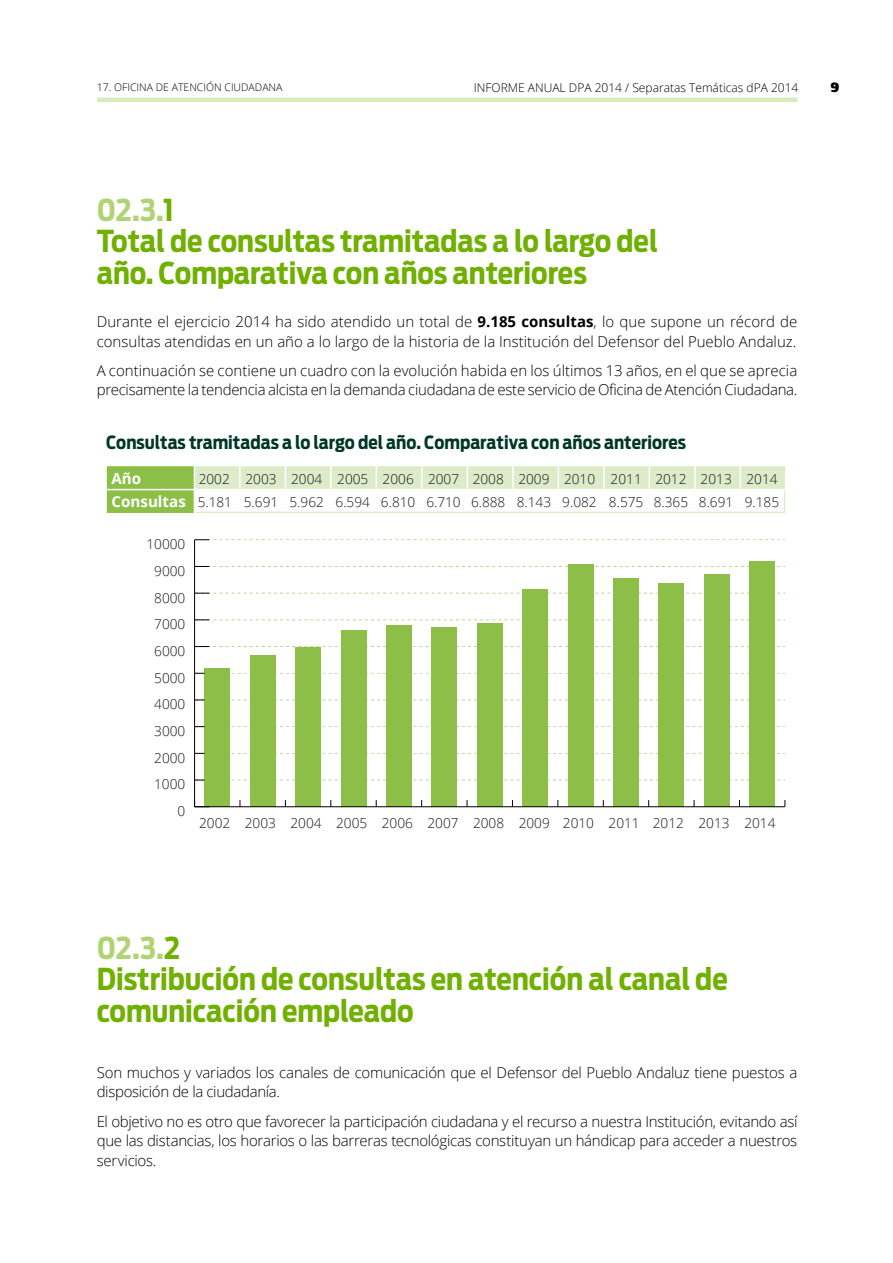
<style>
.page{position:relative;width:893px;height:1263px;background:#fff}
.page>*{position:absolute;margin:0;border:0;box-sizing:border-box;transform-origin:0 0}
.t1{font:700 30px/31.5px "Antenna Cond";color:#70b000}
.t2{font:700 18.15px "Antenna Cond";color:#003627}
.t3{font:700 15.15px/23px "Open Sans";color:#fff}
.t4{font:300 15px/19.5px "Open Sans";letter-spacing:-.005em;color:#000}
.t5{font:300 13.65px/22.8px "Open Sans";color:#1a171b}
.t6{font:300 12px "Open Sans";color:#000}
.t7{font:12px "Alfa Slab One";color:#000}
.t8{font:300 10.5px "Open Sans";color:#000}
.s1{color:#b0d373}
.s2{font-weight:700}
</style>
<div class="page">
<hr style="left:97px;top:98px;width:700px;height:4px;background:#daeabd">
<div style="left:149px;top:465px;width:637px;height:25px;background:#ddebc8"></div>
<div style="left:106px;top:465px;width:88px;height:49px;background:#8dbe48"></div>
<hr style="left:106px;top:465px;width:749px;height:1px;background:#fff">
<hr style="left:106px;top:489px;width:680px;height:1px;background:#fff">
<hr style="left:106px;top:513px;width:680px;height:1px;background:#fff">
<hr style="left:105px;top:465px;width:2px;height:49px;background:#fff">
<hr style="left:740px;top:465px;width:1px;height:49px;background:#fff">
<hr style="left:694px;top:465px;width:2px;height:49px;background:#fff">
<hr style="left:649px;top:465px;width:1px;height:49px;background:#fff">
<hr style="left:603px;top:465px;width:2px;height:49px;background:#fff">
<hr style="left:558px;top:465px;width:1px;height:49px;background:#fff">
<hr style="left:512px;top:465px;width:2px;height:49px;background:#fff">
<hr style="left:467px;top:465px;width:1px;height:49px;background:#fff">
<hr style="left:421px;top:465px;width:2px;height:49px;background:#fff">
<hr style="left:376px;top:465px;width:1px;height:49px;background:#fff">
<hr style="left:330px;top:465px;width:2px;height:49px;background:#fff">
<hr style="left:285px;top:465px;width:1px;height:49px;background:#fff">
<hr style="left:239px;top:465px;width:2px;height:49px;background:#fff">
<hr style="left:194px;top:465px;width:1px;height:49px;background:#fff">
<hr style="left:785px;top:465px;width:2px;height:49px;background:#fff">
<div style="left:250px;top:655px;width:25px;height:152px;background:#8dbe48"></div>
<div style="left:295px;top:647px;width:26px;height:160px;background:#8dbe48"></div>
<div style="left:341px;top:631px;width:25px;height:176px;background:#8dbe48"></div>
<div style="left:386px;top:625px;width:26px;height:182px;background:#8dbe48"></div>
<div style="left:432px;top:628px;width:25px;height:179px;background:#8dbe48"></div>
<div style="left:477px;top:623px;width:25px;height:184px;background:#8dbe48"></div>
<div style="left:522px;top:589px;width:26px;height:218px;background:#8dbe48"></div>
<div style="left:568px;top:564px;width:25px;height:243px;background:#8dbe48"></div>
<div style="left:613px;top:578px;width:26px;height:229px;background:#8dbe48"></div>
<div style="left:659px;top:583px;width:25px;height:224px;background:#8dbe48"></div>
<div style="left:704px;top:575px;width:25px;height:232px;background:#8dbe48"></div>
<div style="left:749px;top:561px;width:26px;height:246px;background:#8dbe48"></div>
<div style="left:205px;top:668px;width:25px;height:139px;background:#8dbe48"></div>
<hr style="left:195px;top:806px;width:590px;height:1px;background:#000">
<hr style="left:194px;top:540px;width:1px;height:267px;background:#000">
<svg style="left:195px;top:800px;width:14px;height:7px"></svg>
<svg style="left:195px;top:780px;width:590px;height:1px"></svg>
<svg style="left:195px;top:753px;width:590px;height:1px"></svg>
<svg style="left:195px;top:726px;width:590px;height:1px"></svg>
<svg style="left:195px;top:699px;width:590px;height:2px"></svg>
<svg style="left:195px;top:673px;width:590px;height:1px"></svg>
<svg style="left:195px;top:646px;width:590px;height:1px"></svg>
<svg style="left:195px;top:619px;width:590px;height:2px"></svg>
<svg style="left:195px;top:593px;width:590px;height:1px"></svg>
<svg style="left:195px;top:566px;width:590px;height:1px"></svg>
<svg style="left:195px;top:539px;width:590px;height:2px"></svg>
<svg style="left:195px;top:491px;width:590px;height:22px"></svg>
<p class="t8" style="left:97px;top:80px;width:46px">17. oficina</p>
<p class="t8" style="left:156px;top:80px;width:23px">de aten</p>
<p class="t8" style="left:197px;top:80px;width:42px">ción ciudadana</p>
<p class="t6" style="left:474px;top:79px;width:326px">INFORME ANUAL DPA 2014 / Separatas Temáticas dPA 2014</p>
<p class="t7" style="left:831px;top:79px;width:10px">9</p>
<h1 class="t1" style="left:97px;top:194px;width:562px"><span class="s1">02.3.</span>1<br>Total de consultas tramitadas a lo largo del año. Comparativa con años anteriores</h1>
<p class="t4" style="left:97px;top:311px;width:702px">Durante el ejercicio 2014 ha sido atendido un total de <span class="s2">9.185 consultas</span>, lo que supone un récord de consultas atendidas en un año a lo largo de la historia de la Institución del Defensor del Pueblo Andaluz.</p>
<p class="t4" style="left:97px;top:360px;width:702px">A continuación se contiene un cuadro con la evolución habida en los últimos 13 años, en el que se aprecia precisamente la tendencia alcista en la demanda ciudadana de este servicio de Oficina de Atención Ciudadana.</p>
<p class="t2" style="left:106px;top:432px;width:581px">Consultas tramitadas a lo largo del año. Comparativa con años anteriores</p>
<p class="t5" style="left:198px;top:467px;width:583px">2002 2003 2004 2005 2006 2007 2008 2009 2010 2011 2012 2013 2014<br>5.181 5.691 5.962 6.594 6.810 6.710 6.888 8.143 9.082 8.575 8.365 8.691 9.185</p>
<p class="t3" style="left:111px;top:466px;width:76px">Año<br>Consultas</p>
<p class="t5" style="left:146px;top:532px;width:40px">10000</p>
<p class="t5" style="left:154px;top:559px;width:33px">9000</p>
<p class="t5" style="left:154px;top:586px;width:33px">8000</p>
<p class="t5" style="left:154px;top:612px;width:33px">7000</p>
<p class="t5" style="left:154px;top:639px;width:33px">6000</p>
<p class="t5" style="left:154px;top:666px;width:33px">5000</p>
<p class="t5" style="left:154px;top:693px;width:33px">4000</p>
<p class="t5" style="left:154px;top:719px;width:33px">3000</p>
<p class="t5" style="left:154px;top:746px;width:33px">2000</p>
<p class="t5" style="left:154px;top:773px;width:33px">1000</p>
<p class="t5" style="left:178px;top:799px;width:9px">0</p>
<p class="t5" style="left:199px;top:811px;width:578px">2002 2003 2004 2005 2006 2007 2008 2009 2010 2011 2012 2013 2014</p>
<h1 class="t1" style="left:97px;top:932px;width:633px"><span class="s1">02.3.</span>2<br>Distribución de consultas en atención al canal de comunicación empleado</h1>
<p class="t4" style="left:97px;top:1062px;width:702px">Son muchos y variados los canales de comunicación que el Defensor del Pueblo Andaluz tiene puestos a disposición de la ciudadanía.</p>
<p class="t4" style="left:97px;top:1111px;width:702px;text-align:justify">El objetivo no es otro que favorecer la participación ciudadana y el recurso a nuestra Institución, evitando así que las distancias, los horarios o las barreras tecnológicas constituyan un hándicap para acceder a nuestros servicios.</p>
</div>
